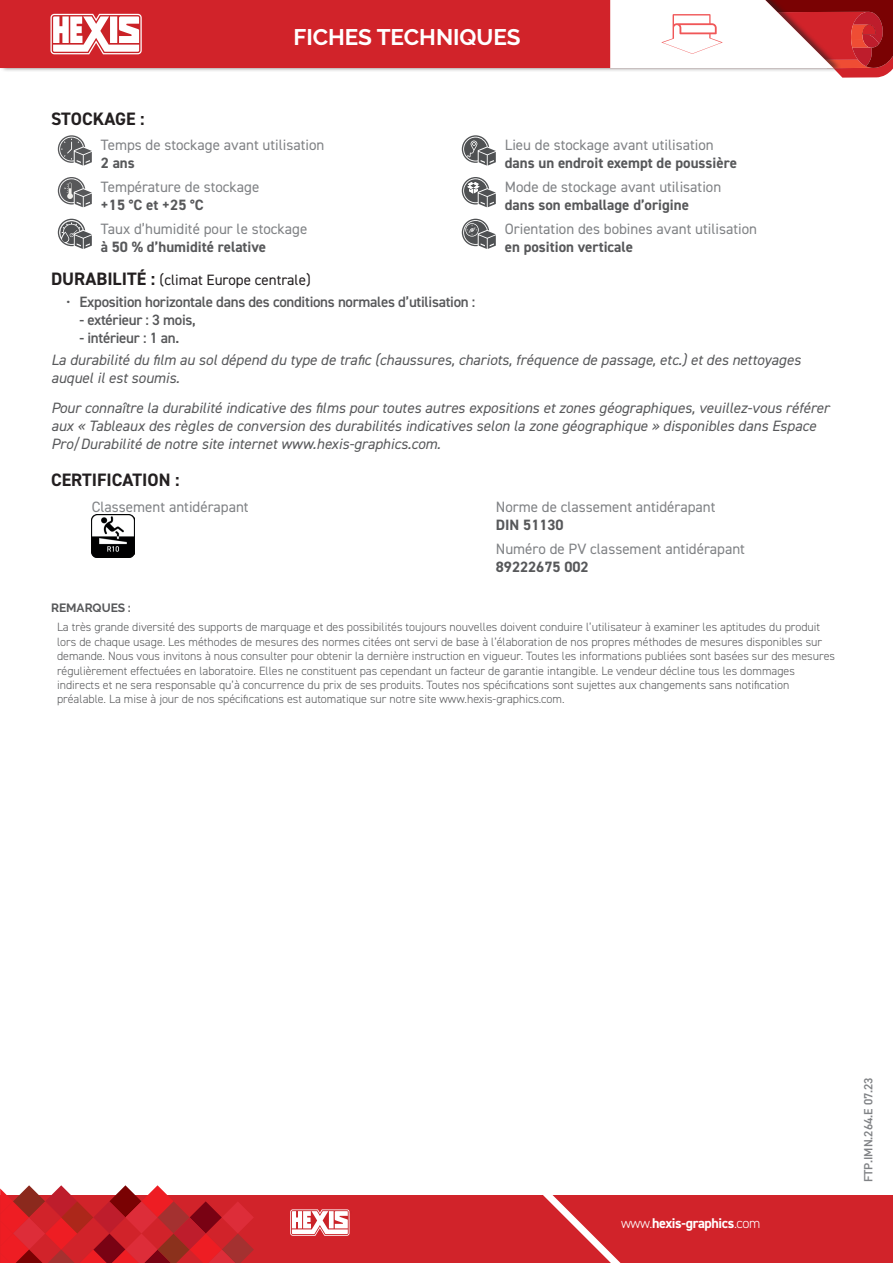
<style>
.page{position:relative;width:893px;height:1263px;background:#fff}
.page>*{position:absolute;margin:0;border:0;box-sizing:border-box;transform-origin:0 0}
.t1{font:700 22.5px "Raleway";color:#fff}
.t2{font:700 18px "DIN2014";color:#231f20}
.t3{font:italic 15px/18px "DIN2014";color:#57585a}
.t4{font:15px "DIN2014";color:#808285}
.t5{font:700 15px "DIN2014";color:#57585a}
.t6{font:600 15px "DIN2014";letter-spacing:-.02em;color:#57585a}
.t7{font:15px "DIN2014";color:#231f20}
.t8{font:700 14.1px "DIN2014";letter-spacing:-.025em;color:#fff}
.t9{font:300 12px/14.4px "DIN2014";color:#57585a}
.t10{font:600 12px "DIN2014";color:#808285}
.t11{font:700 12px "Raleway";color:#57585a}
.s1{font-weight:700;font-size:18px}
.s2{font-weight:400}
.s3{font-weight:300}
</style>
<div class="page">
<div style="left:0;top:0;width:841px;height:73px;background:#231f20;opacity:.6"></div>
<div style="left:0;top:0;width:610px;height:68px;background:#d1232a"></div>
<div style="left:0;top:1195px;width:893px;height:68px;background:#d1232a"></div>
<svg style="left:543px;top:1195px;width:78px;height:68px"></svg>
<svg style="left:50px;top:14px;width:95px;height:40px"></svg>
<svg style="left:290px;top:1209px;width:60px;height:27px;background:#edb5b6"></svg>
<svg style="left:0;top:1185px;width:254px;height:78px"></svg>
<svg style="left:610px;top:0;width:283px;height:78px"></svg>
<svg style="left:58px;top:135px;width:34px;height:31px"></svg>
<svg style="left:58px;top:177px;width:34px;height:30px"></svg>
<svg style="left:58px;top:219px;width:34px;height:30px"></svg>
<svg style="left:462px;top:135px;width:34px;height:31px"></svg>
<svg style="left:462px;top:177px;width:34px;height:30px"></svg>
<svg style="left:462px;top:219px;width:34px;height:30px"></svg>
<img style="left:92px;top:515px;width:42px;height:42px">
<h1 class="t1" style="left:293px;top:24px;width:229px">FICHES TECHNIQUES</h1>
<h2 class="t2" style="left:51px;top:107px;width:95px">STOCKAGE :</h2>
<p class="t4" style="left:101px;top:136px;width:225px">Temps de stockage avant utilisation</p>
<p class="t5" style="left:101px;top:153px;width:35px">2 ans</p>
<p class="t4" style="left:101px;top:178px;width:160px">Température de stockage</p>
<p class="t5" style="left:101px;top:195px;width:104px">+15 °C et +25 °C</p>
<p class="t4" style="left:101px;top:219px;width:208px">Taux d’humidité pour le stockage</p>
<p class="t5" style="left:101px;top:237px;width:167px">à 50 % d’humidité relative</p>
<p class="t4" style="left:505px;top:136px;width:210px">Lieu de stockage avant utilisation</p>
<p class="t5" style="left:505px;top:153px;width:234px">dans un endroit exempt de poussière</p>
<p class="t4" style="left:505px;top:178px;width:218px">Mode de stockage avant utilisation</p>
<p class="t5" style="left:505px;top:195px;width:186px">dans son emballage d’origine</p>
<p class="t4" style="left:505px;top:219px;width:254px">Orientation des bobines avant utilisation</p>
<p class="t5" style="left:505px;top:237px;width:130px">en position verticale</p>
<p class="t7" style="left:51px;top:270px;width:261px"><span class="s1">DURABILITÉ :</span> (climat Europe centrale)</p>
<p class="t6" style="left:66px;top:291px;width:411px"><span class="s2">•</span> Exposition horizontale dans des conditions normales d’utilisation :</p>
<p class="t6" style="left:80px;top:309px;width:118px">- extérieur : 3 mois,</p>
<p class="t6" style="left:80px;top:327px;width:101px">- intérieur : 1 an.</p>
<p class="t3" style="left:51px;top:350px;width:751px">La durabilité du film au sol dépend du type de trafic (chaussures, chariots, fréquence de passage, etc.) et des nettoyages auquel il est soumis.</p>
<p class="t3" style="left:51px;top:399px;width:780px">Pour connaître la durabilité indicative des films pour toutes autres expositions et zones géographiques, veuillez-vous référer aux « Tableaux des règles de conversion des durabilités indicatives selon la zone géographique » disponibles dans Espace<br>Pro/Durabilité de notre site internet www.hexis-graphics.com.</p>
<h2 class="t2" style="left:51px;top:468px;width:130px">CERTIFICATION :</h2>
<p class="t4" style="left:92px;top:497px;width:158px">Classement antidérapant</p>
<p class="t4" style="left:496px;top:497px;width:221px">Norme de classement antidérapant</p>
<p class="t5" style="left:496px;top:515px;width:69px">DIN 51130</p>
<p class="t4" style="left:496px;top:539px;width:251px">Numéro de PV classement antidérapant</p>
<p class="t5" style="left:496px;top:556px;width:94px">89222675 002</p>
<p class="t11" style="left:51px;top:601px;width:81px">REMARQUES :</p>
<p class="t9" style="left:57px;top:620px;width:779px">La très grande diversité des supports de marquage et des possibilités toujours nouvelles doivent conduire l’utilisateur à examiner les aptitudes du produit lors de chaque usage. Les méthodes de mesures des normes citées ont servi de base à l’élaboration de nos propres méthodes de mesures disponibles sur demande. Nous vous invitons à nous consulter pour obtenir la dernière instruction en vigueur. Toutes les informations publiées sont basées sur des mesures régulièrement effectuées en laboratoire. Elles ne constituent pas cependant un facteur de garantie intangible. Le vendeur décline tous les dommages indirects et ne sera responsable qu’à concurrence du prix de ses produits. Toutes nos spécifications sont sujettes aux changements sans notification préalable. La mise à jour de nos spécifications est automatique sur notre site www.hexis-graphics.com.</p>
<p class="t8" style="left:621px;top:1214px;width:141px"><span class="s3">www.</span>hexis-graphics<span class="s3">.com</span></p>
<p class="t10" style="left:860px;top:1182px;width:106px;rotate:-90deg">FTP.IMN.264.E 07.23</p>
</div>
